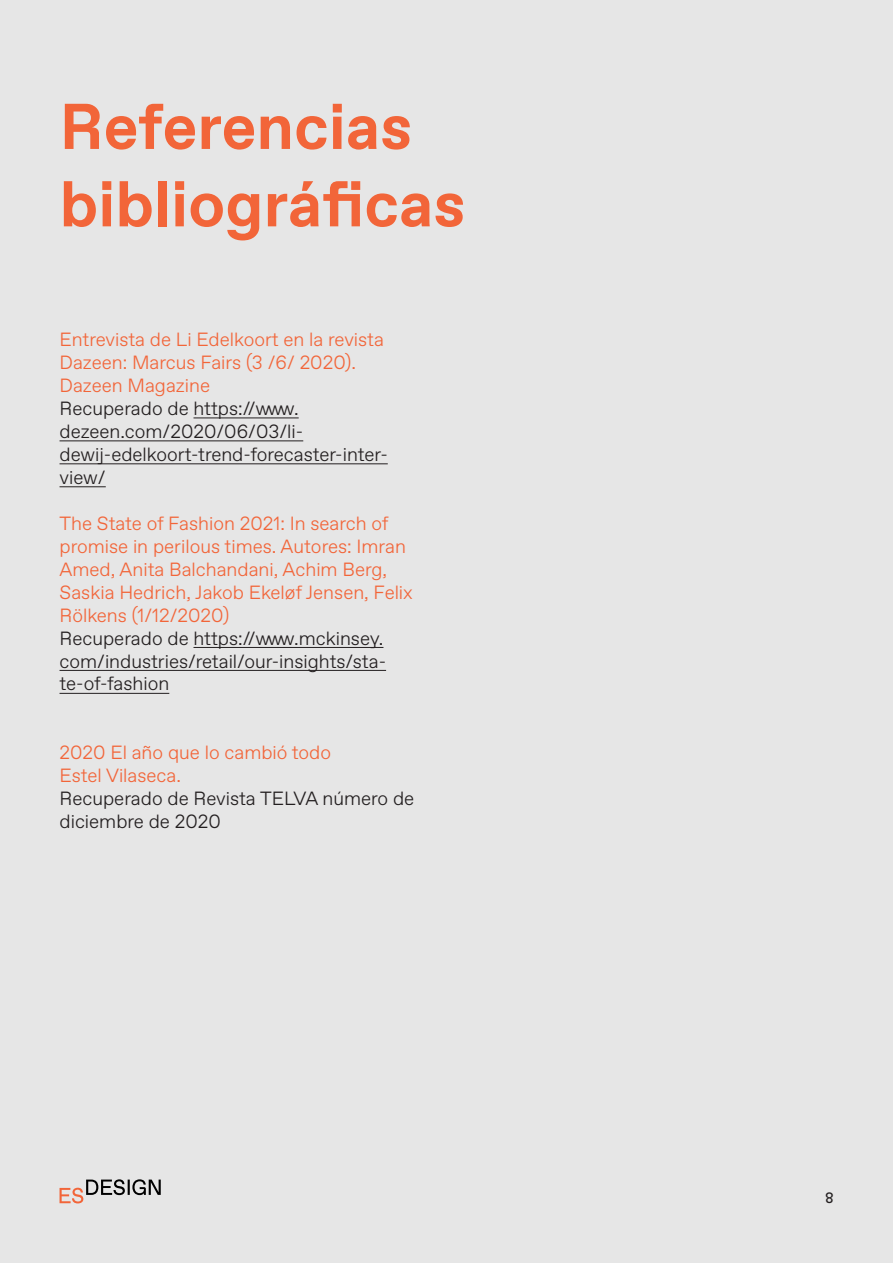
<style>
.page{position:relative;width:893px;height:1263px;background:#e6e6e6}
.page>*{position:absolute;margin:0;border:0;box-sizing:border-box;transform-origin:0 0}
.t1{font:700 64.5px "Favorit";color:#f26539}
.t2{font:300 19.2px/23px "Favorit";color:#f26539}
.t3{font:300 19.2px/23px "Favorit";color:#231f20}
.t4{font:15px "Favorit";color:#231f20}
</style>
<div class="page">
<hr style="left:193px;top:417px;width:106px;height:1px;background:#231f20">
<hr style="left:60px;top:440px;width:243px;height:1px;background:#231f20">
<hr style="left:60px;top:463px;width:328px;height:1px;background:#231f20">
<hr style="left:60px;top:486px;width:46px;height:1px;background:#231f20">
<hr style="left:193px;top:647px;width:190px;height:1px;background:#231f20">
<hr style="left:60px;top:670px;width:326px;height:1px;background:#231f20">
<hr style="left:60px;top:693px;width:109px;height:1px;background:#231f20">
<svg style="left:60px;top:1179px;width:101px;height:24px"></svg>
<p class="t1" style="left:60px;top:83px;width:354px">Referencias</p>
<p class="t1" style="left:60px;top:161px;width:407px">bibliográficas</p>
<p class="t2" style="left:60px;top:327px;width:326px">Entrevista de Li Edelkoort en la revista<br>Dazeen: Marcus Fairs (3 /6/ 2020).</p>
<p class="t2" style="left:60px;top:373px;width:152px">Dazeen Magazine</p>
<p class="t3" style="left:60px;top:396px;width:330px">Recuperado de https://www. dezeen.com/2020/06/03/li&shy;dewij-edelkoort-trend-forecaster-inter&shy;view/</p>
<p class="t2" style="left:60px;top:511px;width:355px">The State of Fashion 2021: In search of promise in perilous times. Autores: Imran Amed, Anita Balchandani, Achim Berg, Saskia Hedrich, Jakob Ekeløf Jensen, Felix Rölkens (1/12/2020)</p>
<p class="t3" style="left:60px;top:626px;width:328px">Recuperado de https://www.mckinsey. com/industries/retail/our-insights/sta&shy;te-of-fashion</p>
<p class="t2" style="left:60px;top:740px;width:273px">2020 El año que lo cambió todo</p>
<p class="t2" style="left:60px;top:763px;width:123px">Estel Vilaseca.</p>
<p class="t3" style="left:60px;top:786px;width:356px">Recuperado de Revista TELVA número de diciembre de 2020</p>
<p class="t4" style="left:825px;top:1188px;width:10px">8</p>
</div>
